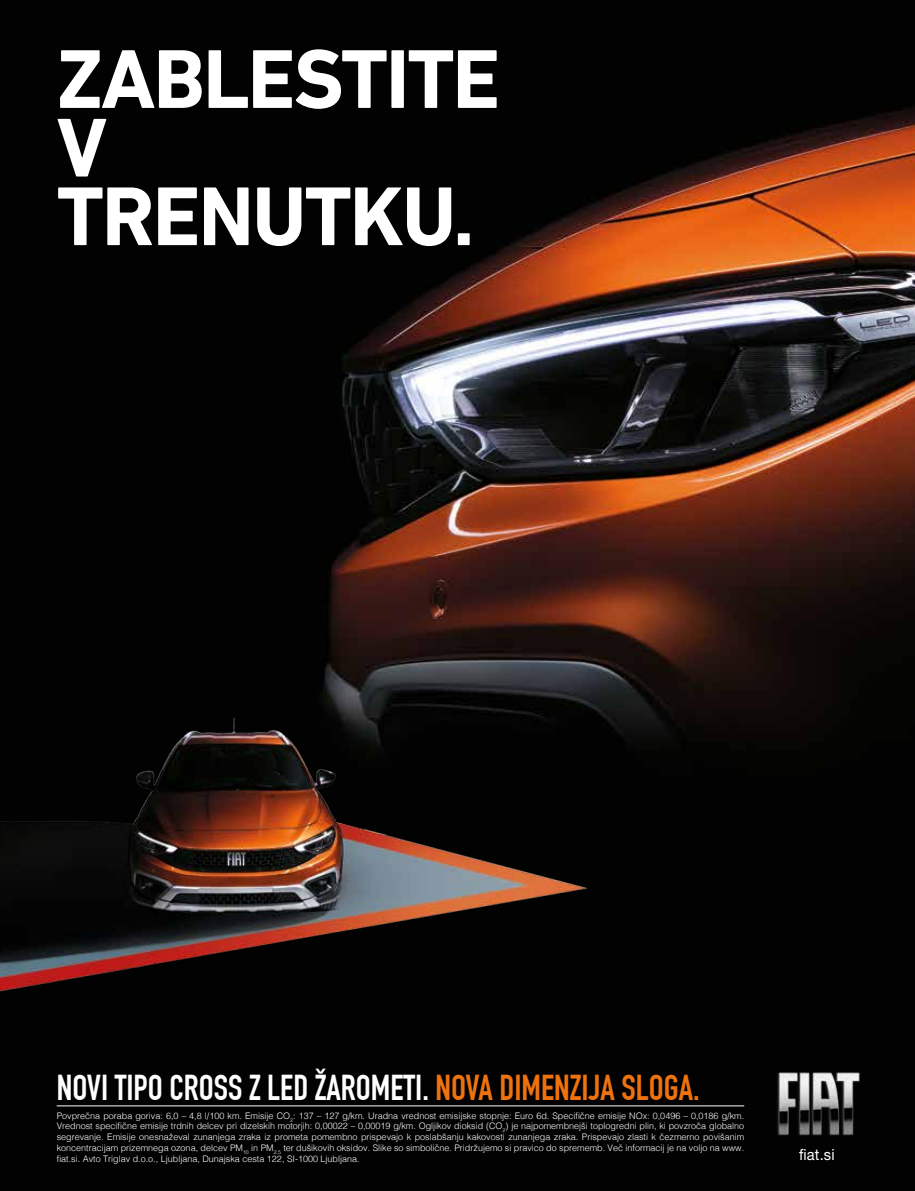
<style>
.page{position:relative;width:915px;height:1191px;background:#fff}
.page>*{position:absolute;margin:0;border:0;box-sizing:border-box;transform-origin:0 0}
.t1{font:700 84.75px/68.6px "DIN Next LT Pro";letter-spacing:-.025em;color:#fff}
.t2{font:700 35.25px "DIN Condensed";color:#fff}
.t3{font:15.45px "Helvetica Neue LT Pro";color:#fff;scale:.95 1}
.t4{font:300 9px/10.8px "Helvetica";color:#fff;text-align:justify}
.s1{color:#ee720e}
</style>
<div class="page">
<img style="left:0;top:0;width:914px;height:1191px">
<img style="left:0;top:639px;width:612px;height:380px">
<img style="left:771px;top:1067px;width:95px;height:72px">
<hr style="left:57px;top:1105px;width:687px;height:1px;background:#fff">
<svg style="left:913px;top:1185px;width:2px;height:6px"></svg>
<h1 class="t1" style="left:57px;top:44px;width:445px">ZABLESTITE<br>V<br>TRENUTKU.</h1>
<h2 class="t2" style="left:57px;top:1066px;width:644px">NOVI TIPO CROSS Z LED ŽAROMETI. <span class="s1">NOVA DIMENZIJA SLOGA.</span></h2>
<p class="t4" style="left:57px;top:1109px;width:688px">Povprečna poraba goriva: 6,0 – 4,8 l/100 km. Emisije CO<sub>2</sub>: 137 – 127 g/km. Uradna vrednost emisijske stopnje: Euro 6d. Specifične emisije NOx: 0,0496 – 0,0186 g/km.<br>Vrednost specifične emisije trdnih delcev pri dizelskih motorjih: 0,00022 – 0,00019 g/km. Ogljikov dioksid (CO<sub>2</sub>) je najpomembnejši toplogredni plin, ki povzroča globalno segrevanje. Emisije onesnaževal zunanjega zraka iz prometa pomembno prispevajo k poslabšanju kakovosti zunanjega zraka. Prispevajo zlasti k čezmerno povišanim koncentracijam prizemnega ozona, delcev PM<sub>10</sub> in PM<sub>2,5</sub> ter dušikovih oksidov. Slike so simbolične. Pridržujemo si pravico do sprememb. Več informacij je na voljo na www. fiat.si. Avto Triglav d.o.o., Ljubljana, Dunajska cesta 122, SI-1000 Ljubljana.</p>
<h3 class="t3" style="left:799px;top:1145px;width:39px">fiat.si</h3>
</div>
